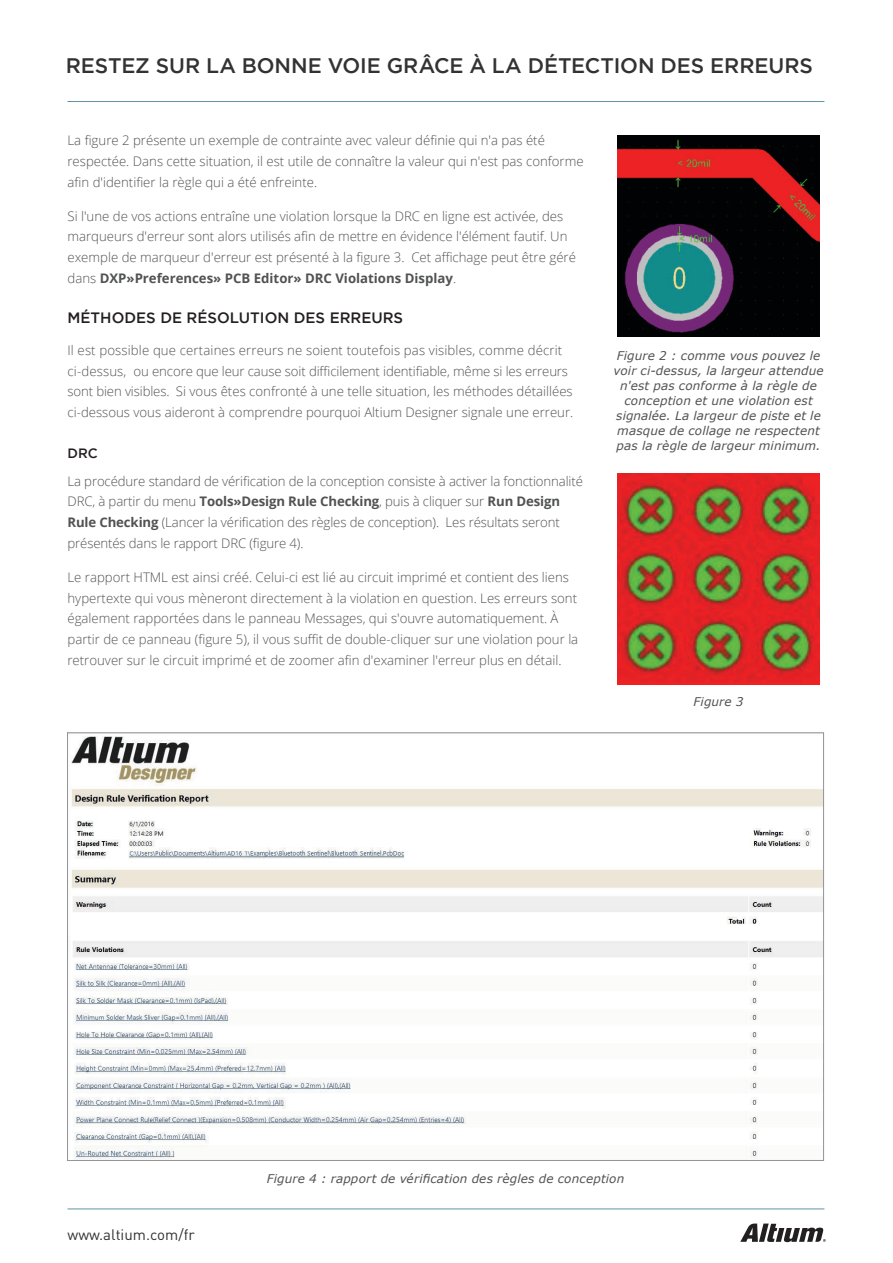
<style>
.page{position:relative;width:893px;height:1263px;background:#fff}
.page>*{position:absolute;margin:0;border:0;box-sizing:border-box;transform-origin:0 0}
.t1{font:500 21px "Gotham";letter-spacing:-.005em;color:#323232}
.Heading_1{font:500 15px "Gotham";color:#231f20}
.t2{font:15px "DIN Pro";color:#323232}
.Heading_2{font:500 13.5px "Gotham";color:#231f20}
.Body_Text{font:300 13.2px/20.7px "Open Sans";color:#515252}
.t3{font:italic 12px/15px "Verdana";letter-spacing:.01em;color:#515252;text-align:center}
.s1{font-weight:700}
</style>
<div class="page">
<hr style="left:68px;top:1208px;width:756px;height:1px;background:#5c94a1">
<hr style="left:68px;top:101px;width:756px;height:1px;background:#5c94a1">
<svg style="left:740px;top:1223px;width:86px;height:19px"></svg>
<img style="left:617px;top:135px;width:203px;height:202px">
<img style="left:617px;top:473px;width:203px;height:211px">
<img style="left:71px;top:736px;width:751px;height:423px">
<h1 class="t1" style="left:66px;top:54px;width:749px">RESTEZ SUR LA BONNE VOIE GRÂCE À LA DÉTECTION DES ERREURS</h1>
<p class="Body_Text" style="left:68px;top:130px;width:518px">La figure 2 présente un exemple de contrainte avec valeur définie qui n'a pas été respectée. Dans cette situation, il est utile de connaître la valeur qui n'est pas conforme afin d'identifier la règle qui a été enfreinte.</p>
<p class="Body_Text" style="left:68px;top:205px;width:510px">Si l'une de vos actions entraîne une violation lorsque la DRC en ligne est activée, des marqueurs d'erreur sont alors utilisés afin de mettre en évidence l'élément fautif. Un exemple de marqueur d'erreur est présenté à la figure 3. Cet affichage peut être géré dans <span class="s1">DXP»Preferences» PCB Editor» DRC Violations Display</span>.</p>
<p class="Heading_1" style="left:68px;top:309px;width:337px">MÉTHODES DE RÉSOLUTION DES ERREURS</p>
<p class="Body_Text" style="left:68px;top:339px;width:507px">Il est possible que certaines erreurs ne soient toutefois pas visibles, comme décrit ci-dessus, ou encore que leur cause soit difficilement identifiable, même si les erreurs sont bien visibles. Si vous êtes confronté à une telle situation, les méthodes détaillées ci-dessous vous aideront à comprendre pourquoi Altium Designer signale une erreur.</p>
<p class="Heading_2" style="left:68px;top:446px;width:32px">DRC</p>
<p class="Body_Text" style="left:68px;top:470px;width:517px">La procédure standard de vérification de la conception consiste à activer la fonctionnalité DRC, à partir du menu <span class="s1">Tools»Design Rule Checking</span>, puis à cliquer sur <span class="s1">Run Design Rule Checking</span> (Lancer la vérification des règles de conception). Les résultats seront présentés dans le rapport DRC (figure 4).</p>
<p class="Body_Text" style="left:68px;top:566px;width:512px">Le rapport HTML est ainsi créé. Celui-ci est lié au circuit imprimé et contient des liens hypertexte qui vous mèneront directement à la violation en question. Les erreurs sont également rapportées dans le panneau Messages, qui s'ouvre automatiquement. À partir de ce panneau (figure 5), il vous suffit de double-cliquer sur une violation pour la retrouver sur le circuit imprimé et de zoomer afin d'examiner l'erreur plus en détail.</p>
<p class="t3" style="left:614px;top:348px;width:211px">Figure 2 : comme vous pouvez le voir ci-dessus, la largeur attendue n'est pas conforme à la règle de conception et une violation est signalée. La largeur de piste et le masque de collage ne respectent pas la règle de largeur minimum.</p>
<p class="t3" style="left:693px;top:694px;width:52px">Figure 3</p>
<p class="t2" style="left:68px;top:1224px;width:129px">www.altium.com/fr</p>
<p class="t3" style="left:267px;top:1171px;width:359px">Figure 4 : rapport de vérification des règles de conception</p>
</div>
